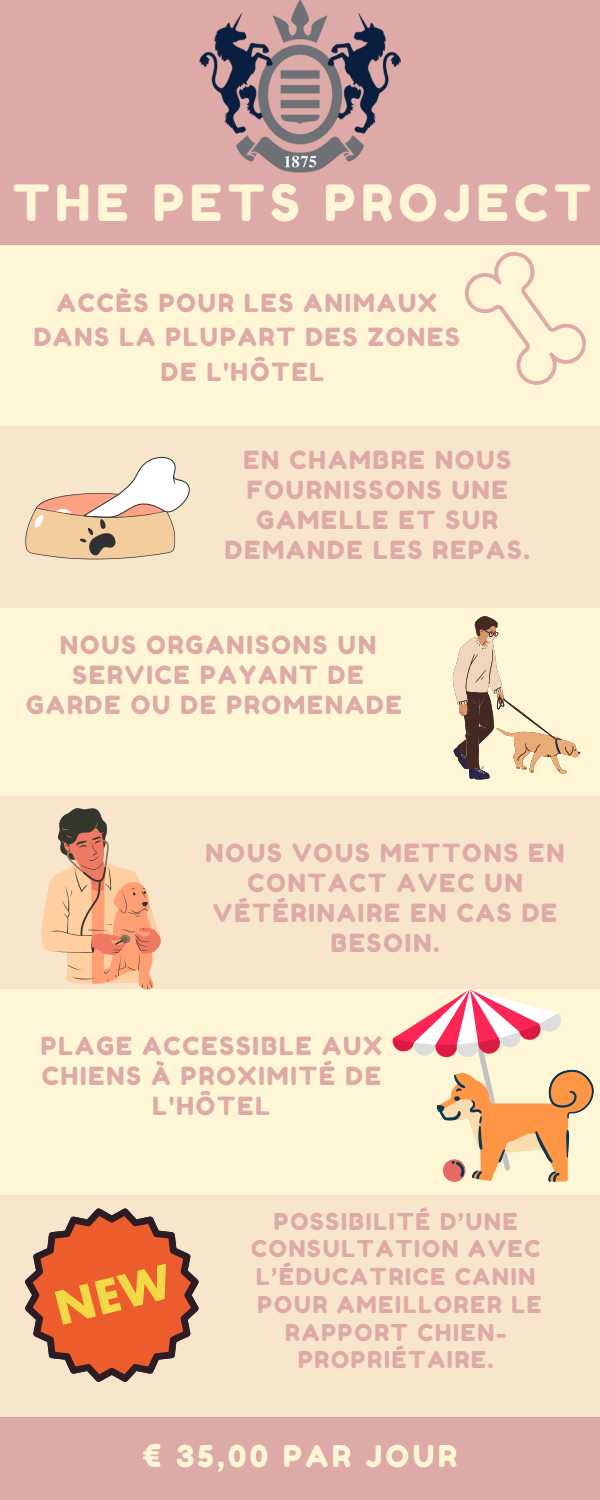
<style>
.page{position:relative;width:600px;height:1500px;background:#fff}
.page>*{position:absolute;margin:0;border:0;box-sizing:border-box;transform-origin:0 0}
.t1{font:49.8px "Fredoka One";letter-spacing:.12em;color:#fff6d5}
.t2{font:30px "Fredoka One";letter-spacing:.12em;color:#fff6d5}
.t3{font:25px/30px "Fredoka One";letter-spacing:.08em;color:#deaaa8;text-align:center}
.t4{font:23.2px/27.8px "Fredoka One";letter-spacing:.08em;color:#deaaa8;text-align:center}
</style>
<div class="page">
<div style="left:2px;top:0;width:596px;height:245px;background:#deaaa8"></div>
<div style="left:4px;top:1388px;width:596px;height:112px;background:#deaaa8"></div>
<img style="left:199px;top:0;width:202px;height:172px">
<div style="left:0;top:409px;width:600px;height:199px;background:#f8e6cc"></div>
<svg style="left:25px;top:457px;width:165px;height:103px"></svg>
<div style="left:0;top:990px;width:600px;height:205px;background:#fff6d5"></div>
<svg style="left:392px;top:990px;width:169px;height:79px"></svg>
<img style="left:436px;top:1069px;width:158px;height:114px">
<div style="left:0;top:608px;width:600px;height:187px;background:#fff6d5"></div>
<svg style="left:453px;top:616px;width:127px;height:164px"></svg>
<div style="left:0;top:245px;width:600px;height:180px;background:#fff6d5"></div>
<svg style="left:465px;top:252px;width:121px;height:133px"></svg>
<div style="left:0;top:792px;width:600px;height:198px;background:#f8e6cc"></div>
<svg style="left:41px;top:808px;width:121px;height:182px"></svg>
<div style="left:0;top:1195px;width:600px;height:222px;background:#f8e6cc"></div>
<svg style="left:25px;top:1208px;width:174px;height:174px"></svg>
<p class="t1" style="left:13px;top:173px;width:579px">THE PETS PROJECT</p>
<p class="t3" style="left:34px;top:285px;width:428px;line-height:34.5px">ACCÈS POUR LES ANIMAUX<br>DANS LA PLUPART DES ZONES<br>DE L'HÔTEL</p>
<p class="t3" style="left:225px;top:445px;width:306px">EN CHAMBRE NOUS<br>FOURNISSONS UNE<br>GAMELLE ET SUR<br>DEMANDE LES REPAS.</p>
<p class="t3" style="left:26px;top:630px;width:377px">NOUS ORGANISONS UN<br>SERVICE PAYANT DE<br>GARDE OU DE PROMENADE</p>
<p class="t3" style="left:206px;top:838px;width:360px">NOUS VOUS METTONS EN<br>CONTACT AVEC UN<br>VÉTÉRINAIRE EN CAS DE<br>BESOIN.</p>
<p class="t3" style="left:41px;top:1030px;width:343px">PLAGE ACCESSIBLE AUX<br>CHIENS À PROXIMITÉ DE<br>L'HÔTEL</p>
<p class="t4" style="left:251px;top:1207px;width:290px">POSSIBILITÉ D’UNE<br>CONSULTATION AVEC<br>L’ÉDUCATRICE CANIN</p>
<p class="t4" style="left:258px;top:1290px;width:286px">POUR AMEILLORER LE<br>RAPPORT CHIEN-<br>PROPRIÉTAIRE.</p>
<h1 class="t2" style="left:143px;top:1438px;width:316px">€ 35,00 PAR JOUR</h1>
</div>
